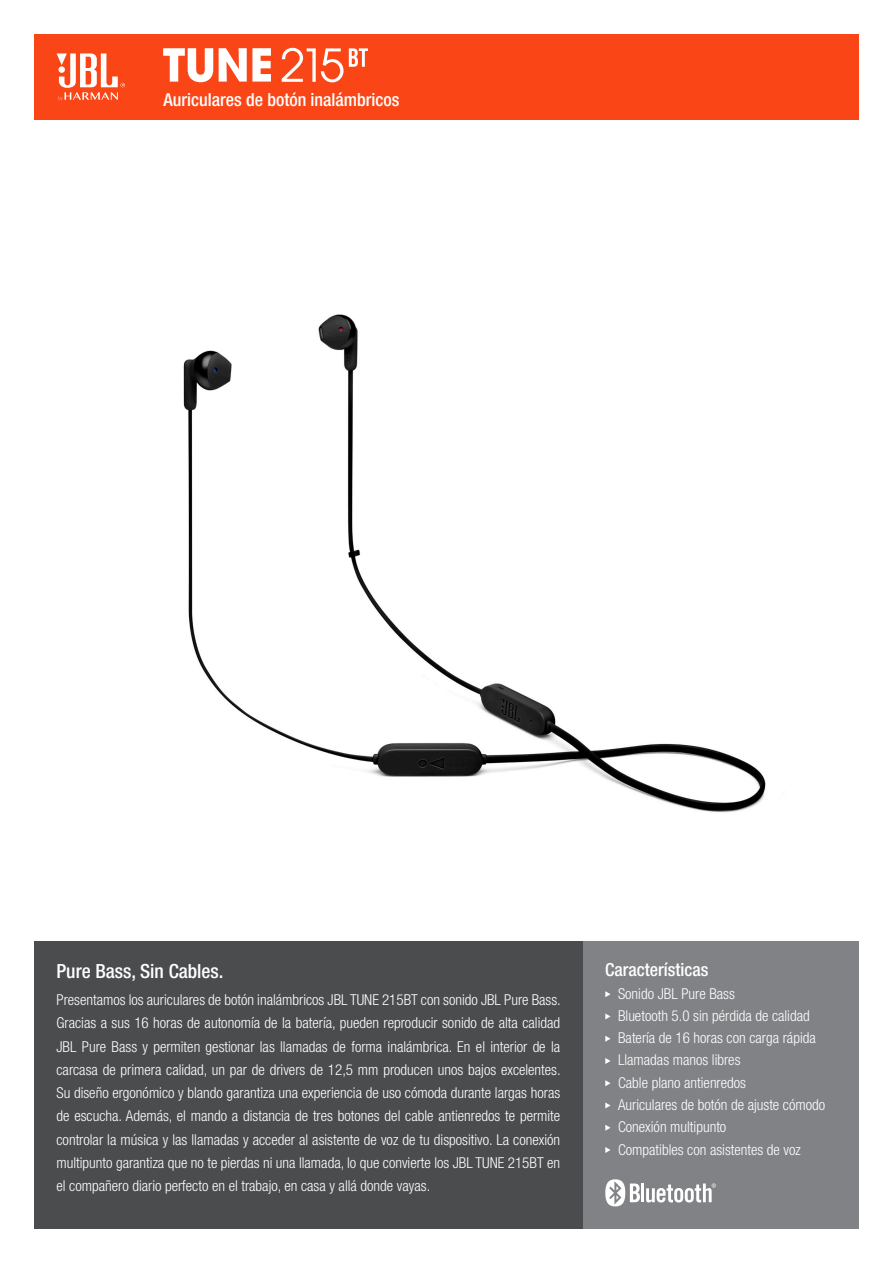
<style>
.page{position:relative;width:893px;height:1263px;background:#fff}
.page>*{position:absolute;margin:0;border:0;box-sizing:border-box;transform-origin:0 0}
.t1{font:500 condensed 19.5px "Helvetica Neue LT Pro";color:#fff}
.t2{font:500 condensed 18px "Helvetica Neue LT Pro";color:#fff}
.t3{font:300 condensed 15px/23.2px "Helvetica Neue LT Pro";color:#fff;text-align:justify}
</style>
<div class="page">
<img style="left:183px;top:314px;width:583px;height:499px">
<div style="left:34px;top:34px;width:825px;height:85px;background:#fa4616"></div>
<svg style="left:57px;top:53px;width:68px;height:48px"></svg>
<div style="left:583px;top:941px;width:276px;height:288px;background:#808285"></div>
<svg style="left:605px;top:991px;width:5px;height:6px"></svg>
<svg style="left:605px;top:1013px;width:5px;height:6px"></svg>
<svg style="left:605px;top:1036px;width:5px;height:6px"></svg>
<svg style="left:605px;top:1058px;width:5px;height:6px"></svg>
<svg style="left:605px;top:1080px;width:5px;height:6px"></svg>
<svg style="left:605px;top:1102px;width:5px;height:6px"></svg>
<svg style="left:605px;top:1125px;width:5px;height:6px"></svg>
<svg style="left:605px;top:1147px;width:5px;height:6px"></svg>
<div style="left:34px;top:941px;width:549px;height:288px;background:#4b4c4d"></div>
<hr style="left:641px;top:1183px;width:3px;height:19px;background:#fff">
<svg style="left:646px;top:1183px;width:70px;height:19px"></svg>
<svg style="left:605px;top:1179px;width:35px;height:27px"></svg>
<svg style="left:163px;top:48px;width:50px;height:34px"></svg>
<svg style="left:219px;top:48px;width:52px;height:34px"></svg>
<svg style="left:282px;top:48px;width:86px;height:34px"></svg>
<p class="t2" style="left:163px;top:89px;width:238px">Auriculares de botón inalámbricos</p>
<p class="t1" style="left:57px;top:959px;width:168px">Pure Bass, Sin Cables.</p>
<p class="t3" style="left:57px;top:988px;width:506px">Presentamos los auriculares de botón inalámbricos JBL TUNE 215BT con sonido JBL Pure Bass.<br>Gracias a sus 16 horas de autonomía de la batería, pueden reproducir sonido de alta calidad JBL Pure Bass y permiten gestionar las llamadas de forma inalámbrica. En el interior de la carcasa de primera calidad, un par de drivers de 12,5 mm producen unos bajos excelentes.<br>Su diseño ergonómico y blando garantiza una experiencia de uso cómoda durante largas horas de escucha. Además, el mando a distancia de tres botones del cable antienredos te permite controlar la música y las llamadas y acceder al asistente de voz de tu dispositivo. La conexión multipunto garantiza que no te pierdas ni una llamada, lo que convierte los JBL TUNE 215BT en el compañero diario perfecto en el trabajo, en casa y allá donde vayas.</p>
<p class="t2" style="left:605px;top:959px;width:105px">Características</p>
<p class="t3" style="left:618px;top:982px;width:118px">Sonido JBL Pure Bass</p>
<p class="t3" style="left:618px;top:1004px;width:193px">Bluetooth 5.0 sin pérdida de calidad</p>
<p class="t3" style="left:618px;top:1026px;width:199px">Batería de 16 horas con carga rápida</p>
<p class="t3" style="left:618px;top:1048px;width:124px">Llamadas manos libres</p>
<p class="t3" style="left:618px;top:1071px;width:130px">Cable plano antienredos</p>
<p class="t3" style="left:618px;top:1093px;width:209px">Auriculares de botón de ajuste cómodo</p>
<p class="t3" style="left:618px;top:1115px;width:110px">Conexión multipunto</p>
<p class="t3" style="left:618px;top:1137px;width:184px">Compatibles con asistentes de voz</p>
</div>
